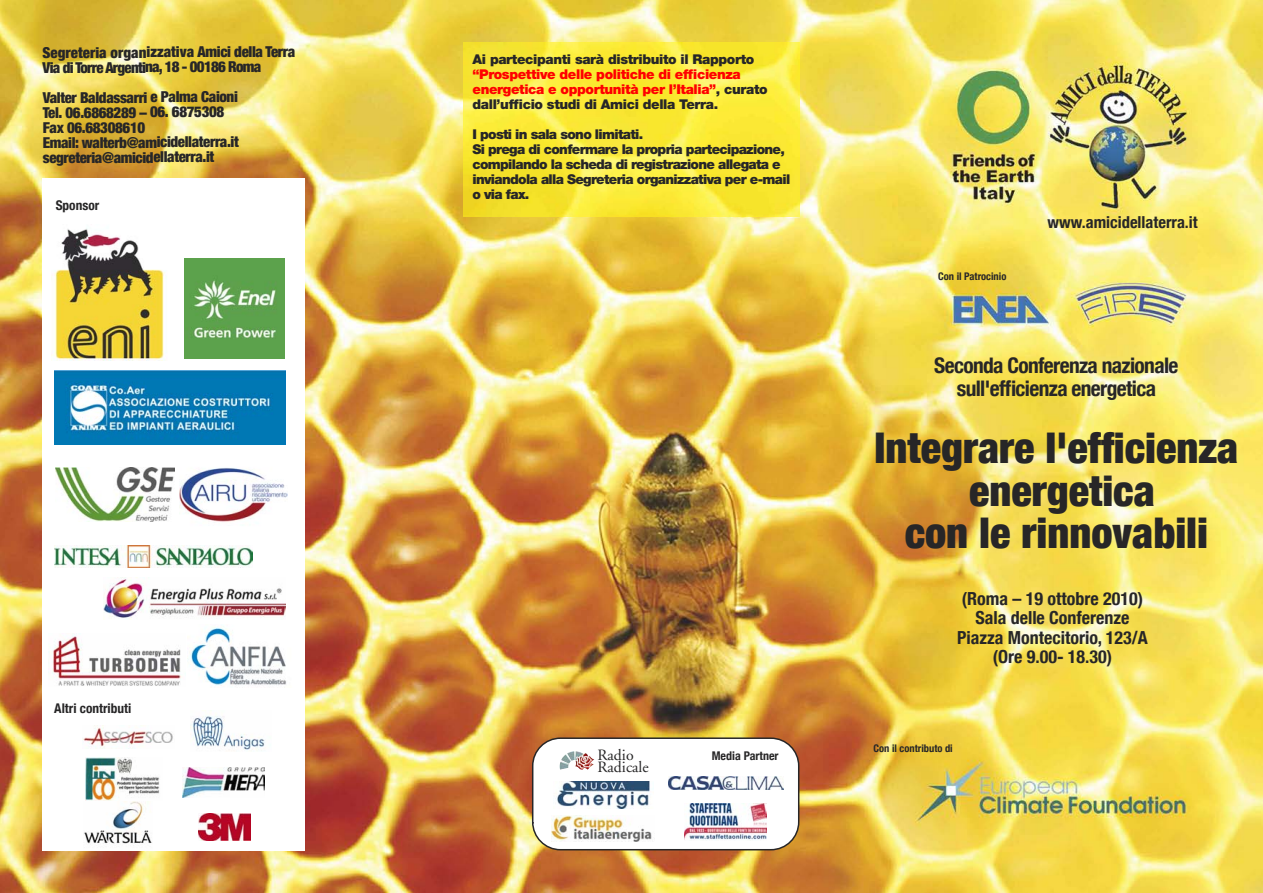
<style>
.page{position:relative;width:1263px;height:893px;background:#fff}
.page>*{position:absolute;margin:0;border:0;box-sizing:border-box;transform-origin:0 0}
.t1{font:900 condensed 42.3px/42.3px "Helvetica Neue";color:#272627;text-align:center}
.t2{font:700 condensed 21.45px/23.7px "Helvetica Neue";letter-spacing:-.03em;color:#272627;text-align:center}
.t3{font:700 condensed 18px/19.5px "Helvetica Neue";color:#272627;text-align:center}
.t4{font:700 condensed 16.5px "Helvetica Neue";color:#272627}
.t5{font:15.75px/12.3px "Adobe Garamond";color:#272627}
.t6{font:900 condensed 15px/15px "Helvetica Neue";letter-spacing:-.025em;color:#272627}
.t7{font:900 13.5px/15px "Helvetica Neue";letter-spacing:-.05em;color:#272627}
.t8{font:900 13.5px/15px "Helvetica Neue";letter-spacing:-.025em;color:#f00}
.t9{font:900 13.5px "Helvetica Neue";letter-spacing:-.025em;color:#272627}
.t10{font:700 condensed 13.35px "Helvetica Neue";color:#272627}
.t11{font:700 condensed 12px "Helvetica Neue";color:#272627}
.t12{font:700 condensed 10.5px "Helvetica Neue";color:#272627}
.s1{color:#272627}
</style>
<div class="page">
<img style="left:0;top:0;width:1263px;height:893px">
<svg style="left:532px;top:737px;width:267px;height:113px"></svg>
<div style="left:43px;top:178px;width:262px;height:672px;background:#fff"></div>
<div style="left:546px;top:815px;width:114px;height:28px;background:#fff"></div>
<img style="left:552px;top:815px;width:100px;height:27px">
<div style="left:668px;top:801px;width:114px;height:41px;background:#fff"></div>
<img style="left:684px;top:803px;width:82px;height:37px">
<div style="left:546px;top:779px;width:115px;height:31px;background:#fff"></div>
<img style="left:557px;top:781px;width:93px;height:27px">
<div style="left:668px;top:773px;width:115px;height:22px;background:#fff"></div>
<img style="left:668px;top:777px;width:115px;height:13px">
<img style="left:463px;top:43px;width:336px;height:174px">
<img style="left:51px;top:228px;width:114px;height:132px">
<img style="left:52px;top:633px;width:134px;height:53px">
<img style="left:83px;top:727px;width:90px;height:21px">
<img style="left:179px;top:467px;width:108px;height:55px">
<img style="left:190px;top:627px;width:96px;height:58px">
<img style="left:190px;top:716px;width:75px;height:34px">
<img style="left:85px;top:758px;width:75px;height:42px">
<img style="left:183px;top:767px;width:81px;height:30px">
<img style="left:84px;top:802px;width:68px;height:44px">
<img style="left:199px;top:814px;width:52px;height:27px">
<img style="left:54px;top:370px;width:232px;height:75px">
<img style="left:54px;top:546px;width:199px;height:22px">
<img style="left:184px;top:258px;width:101px;height:100px">
<img style="left:56px;top:467px;width:118px;height:55px">
<img style="left:104px;top:579px;width:182px;height:40px">
<div style="left:546px;top:745px;width:114px;height:30px;background:#fff"></div>
<img style="left:567px;top:751px;width:14px;height:13px">
<p class="t6" style="left:43px;top:44px;width:254px">Segreteria organizzativa Amici della Terra<br>Via di Torre Argentina, 18 - 00186 Roma</p>
<p class="t6" style="left:43px;top:89px;width:198px">Valter Baldassarri e Palma Caioni<br>Tel. 06.6868289 – 06. 6875308<br>Fax 06.68308610<br>Email: walterb@amicidellaterra.it segreteria@amicidellaterra.it</p>
<p class="t10" style="left:56px;top:197px;width:45px">Sponsor</p>
<p class="t10" style="left:54px;top:700px;width:78px">Altri contributi</p>
<p class="t9" style="left:472px;top:55px;width:283px">Ai partecipanti sarà distribuito il Rapporto</p>
<p class="t8" style="left:472px;top:68px;width:297px">“Prospettive delle politiche di efficienza energetica e opportunità per l’Italia”<span class="s1">, curato dall’ufficio studi di Amici della Terra.</span></p>
<p class="t7" style="left:472px;top:128px;width:319px">I posti in sala sono limitati.<br>Si prega di confermare la propria partecipazione, compilando la scheda di registrazione allegata e inviandola alla Segreteria organizzativa per e-mail o via fax.</p>
<p class="t5" style="left:597px;top:750px;width:53px">Radio<br>Radicale</p>
<p class="t11" style="left:712px;top:748px;width:68px">Media Partner</p>
<p class="t12" style="left:938px;top:270px;width:70px">Con il Patrocinio</p>
<p class="t4" style="left:1047px;top:213px;width:152px">www.amicidellaterra.it</p>
<h2 class="t2" style="left:934px;top:353px;width:246px">Seconda Conferenza nazionale sull'efficienza energetica</h2>
<h1 class="t1" style="left:874px;top:426px;width:365px">Integrare l'efficienza energetica<br>con le rinnovabili</h1>
<p class="t3" style="left:957px;top:588px;width:192px">(Roma – 19 ottobre 2010)<br>Sala delle Conferenze<br>Piazza Montecitorio, 123/A (Ore 9.00- 18.30)</p>
<p class="t12" style="left:873px;top:741px;width:81px">Con il contributo di</p>
</div>
